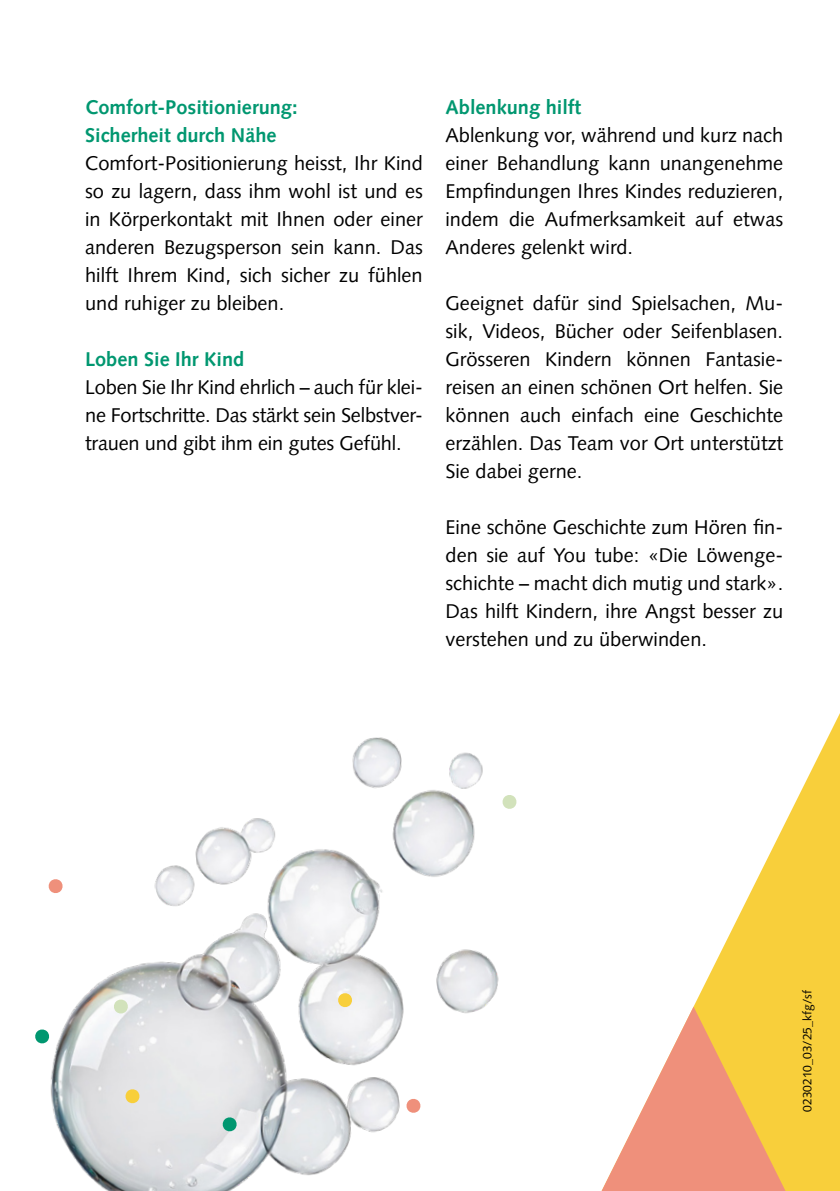
<style>
.page{position:relative;width:840px;height:1191px;background:#fff}
.page>*{position:absolute;margin:0;border:0;box-sizing:border-box;transform-origin:0 0}
.t1{font:20px/28px "Syntax LT Pro";color:#000;text-align:justify}
.t2{font:700 20px/28px "Syntax LT Pro";color:#009770}
.t3{font:12px "Syntax LT Pro";color:#000}
</style>
<div class="page">
<svg style="left:694px;top:715px;width:145px;height:476px;fill:#f8cf3b"></svg>
<svg style="left:601px;top:1006px;width:184px;height:185px"></svg>
<img style="left:50px;top:737px;width:449px;height:454px">
<svg style="left:405px;top:1098px;width:16px;height:15px"></svg>
<svg style="left:48px;top:878px;width:15px;height:16px"></svg>
<svg style="left:125px;top:1088px;width:15px;height:16px"></svg>
<svg style="left:337px;top:992px;width:15px;height:15px"></svg>
<svg style="left:35px;top:1029px;width:15px;height:15px"></svg>
<svg style="left:222px;top:1116px;width:15px;height:16px"></svg>
<svg style="left:113px;top:998px;width:15px;height:16px"></svg>
<svg style="left:502px;top:795px;width:15px;height:14px"></svg>
<p class="t2" style="left:85px;top:93px;width:214px">Comfort-Positionierung:<br>Sicherheit durch Nähe</p>
<p class="t1" style="left:85px;top:149px;width:339px">Comfort-Positionierung heisst, Ihr Kind so zu lagern, dass ihm wohl ist und es in Körperkontakt mit Ihnen oder einer anderen Bezugsperson sein kann. Das hilft Ihrem Kind, sich sicher zu fühlen und ruhiger zu bleiben.</p>
<p class="t2" style="left:85px;top:345px;width:160px">Loben Sie Ihr Kind</p>
<p class="t1" style="left:85px;top:373px;width:339px">Loben Sie Ihr Kind ehrlich – auch für klei&shy;ne Fortschritte. Das stärkt sein Selbstver&shy;trauen und gibt ihm ein gutes Gefühl.</p>
<p class="t2" style="left:445px;top:93px;width:137px">Ablenkung hilft</p>
<p class="t1" style="left:445px;top:121px;width:339px">Ablenkung vor, während und kurz nach einer Behandlung kann unangenehme Empfindungen Ihres Kindes reduzieren, indem die Aufmerksamkeit auf etwas Anderes gelenkt wird.</p>
<p class="t1" style="left:445px;top:289px;width:339px">Geeignet dafür sind Spielsachen, Mu&shy;sik, Videos, Bücher oder Seifenblasen.<br>Grösseren Kindern können Fantasie&shy;reisen an einen schönen Ort helfen. Sie können auch einfach eine Geschichte erzählen. Das Team vor Ort unterstützt Sie dabei gerne.</p>
<p class="t1" style="left:445px;top:513px;width:339px">Eine schöne Geschichte zum Hören fin&shy;den sie auf You tube: «Die Löwenge&shy;schichte – macht dich mutig und stark».<br>Das hilft Kindern, ihre Angst besser zu verstehen und zu überwinden.</p>
<p class="t3" style="left:799px;top:1111px;width:123px;rotate:-90deg">0230210_03/25_kfg/sf</p>
</div>
